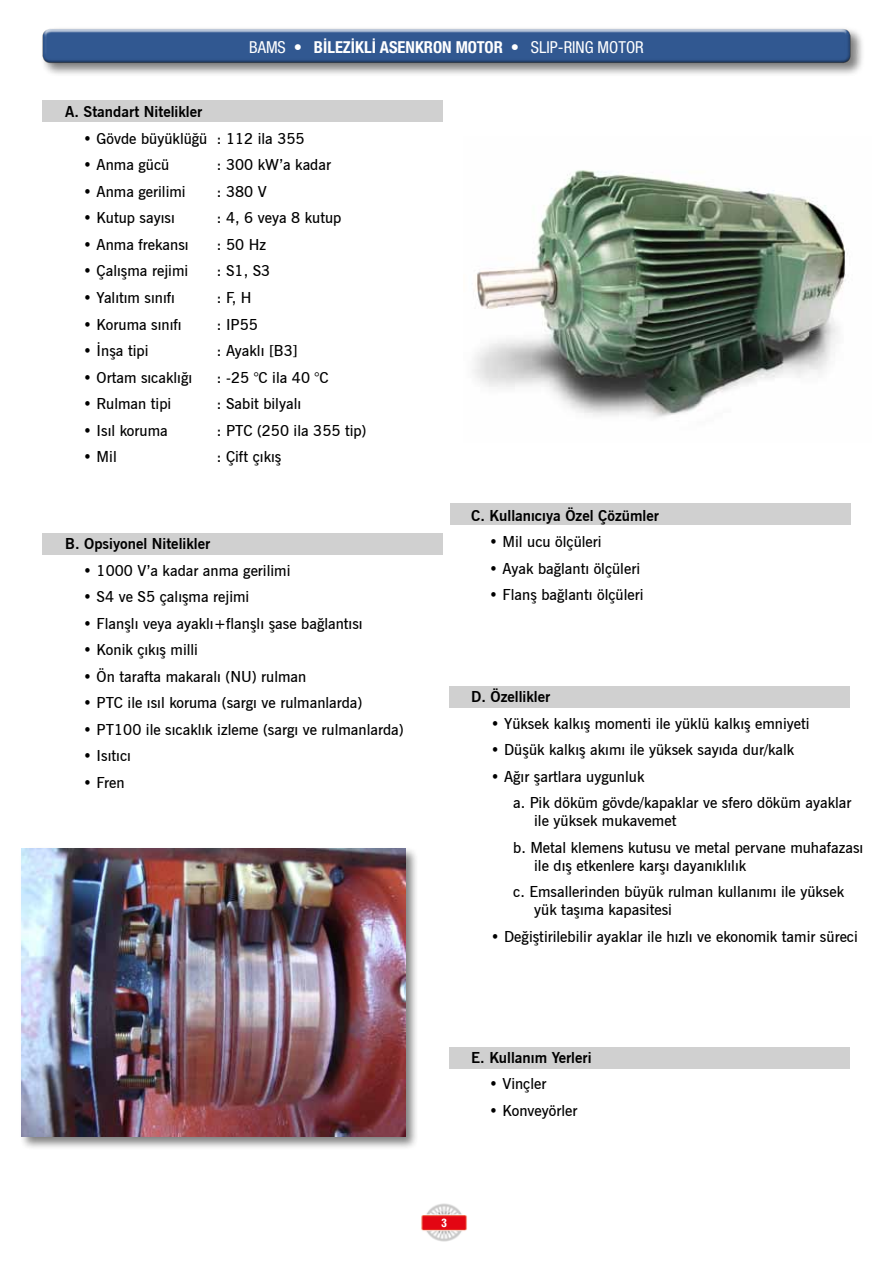
<style>
.page{position:relative;width:893px;height:1263px;background:#fff}
.page>*{position:absolute;margin:0;border:0;box-sizing:border-box;transform-origin:0 0}
.t1{font:700 condensed 16.5px "Helvetica Neue LT Pro";color:#fff}
.t2{font:600 15px/26.5px "News Gothic BT";color:#000}
.t3{font:700 15px "News Gothic BT";color:#000}
.t4{font:12px "Gothic 720 BT Bold B";color:#fff}
.s1{font-weight:400}
</style>
<div class="page">
<div style="left:450px;top:686px;width:400px;height:22px;background:#d0d0d0"></div>
<div style="left:450px;top:1047px;width:400px;height:21px;background:#d0d0d0"></div>
<div style="left:450px;top:504px;width:401px;height:21px;background:#d0d0d0"></div>
<div style="left:42px;top:533px;width:401px;height:22px;background:#d0d0d0"></div>
<img style="left:421px;top:1203px;width:46px;height:39px">
<div style="left:19px;top:846px;width:400px;height:304px;background:#000;opacity:.5"></div>
<img style="left:21px;top:848px;width:384px;height:288px">
<div style="left:40px;top:26px;width:825px;height:51px;background:#000;opacity:.5"></div>
<div style="left:42px;top:27px;width:810px;height:29px;background:#fff;opacity:.75"></div>
<div style="left:42px;top:30px;width:810px;height:34px;background:#000;opacity:.75"></div>
<div style="left:42px;top:100px;width:401px;height:22px;background:#d0d0d0"></div>
<img style="left:472px;top:170px;width:376px;height:248px">
<p class="t1" style="left:249px;top:37px;width:396px"><span class="s1">BAMS</span> • BİLEZİKLİ ASENKRON MOTOR • <span class="s1">SLIP-RING MOTOR</span></p>
<p class="t3" style="left:65px;top:103px;width:139px">A. Standart Nitelikler</p>
<p class="t2" style="left:83px;top:125px;width:223px">• Gövde büyüklüğü : 112 ila 355</p>
<p class="t2" style="left:83px;top:152px;width:88px">• Anma gücü</p>
<p class="t2" style="left:217px;top:152px;width:116px">: 300 kW’a kadar</p>
<p class="t2" style="left:83px;top:178px;width:104px">• Anma gerilimi</p>
<p class="t2" style="left:217px;top:178px;width:52px">: 380 V</p>
<p class="t2" style="left:83px;top:205px;width:93px">• Kutup sayısı</p>
<p class="t2" style="left:217px;top:205px;width:126px">: 4, 6 veya 8 kutup</p>
<p class="t2" style="left:83px;top:231px;width:107px">• Anma frekansı</p>
<p class="t2" style="left:217px;top:231px;width:51px">: 50 Hz</p>
<p class="t2" style="left:83px;top:258px;width:106px">• Çalışma rejimi</p>
<p class="t2" style="left:217px;top:258px;width:55px">: S1, S3</p>
<p class="t2" style="left:83px;top:284px;width:93px">• Yalıtım sınıfı</p>
<p class="t2" style="left:217px;top:284px;width:36px">: F, H</p>
<p class="t2" style="left:83px;top:311px;width:100px">• Koruma sınıfı</p>
<p class="t2" style="left:217px;top:311px;width:43px">: IP55</p>
<p class="t2" style="left:83px;top:337px;width:67px">• İnşa tipi</p>
<p class="t2" style="left:217px;top:337px;width:82px">: Ayaklı [B3]</p>
<p class="t2" style="left:83px;top:364px;width:110px">• Ortam sıcaklığı</p>
<p class="t2" style="left:217px;top:364px;width:113px">: -25 °C ila 40 °C</p>
<p class="t2" style="left:83px;top:390px;width:90px">• Rulman tipi</p>
<p class="t2" style="left:217px;top:390px;width:86px">: Sabit bilyalı</p>
<p class="t2" style="left:83px;top:417px;width:86px">• Isıl koruma</p>
<p class="t2" style="left:217px;top:417px;width:151px">: PTC (250 ila 355 tip)</p>
<p class="t2" style="left:83px;top:443px;width:35px">• Mil</p>
<p class="t2" style="left:217px;top:443px;width:66px">: Çift çıkış</p>
<p class="t3" style="left:65px;top:535px;width:147px">B. Opsiyonel Nitelikler</p>
<p class="t2" style="left:83px;top:557px;width:209px">• 1000 V’a kadar anma gerilimi</p>
<p class="t2" style="left:83px;top:583px;width:168px">• S4 ve S5 çalışma rejimi</p>
<p class="t2" style="left:83px;top:610px;width:281px">• Flanşlı veya ayaklı+flanşlı şase bağlantısı</p>
<p class="t2" style="left:83px;top:636px;width:116px">• Konik çıkış milli</p>
<p class="t2" style="left:83px;top:663px;width:225px">• Ön tarafta makaralı (NU) rulman</p>
<p class="t2" style="left:83px;top:689px;width:281px">• PTC ile ısıl koruma (sargı ve rulmanlarda)</p>
<p class="t2" style="left:83px;top:716px;width:322px">• PT100 ile sıcaklık izleme (sargı ve rulmanlarda)</p>
<p class="t2" style="left:83px;top:742px;width:49px">• Isıtıcı</p>
<p class="t2" style="left:83px;top:769px;width:43px">• Fren</p>
<p class="t3" style="left:471px;top:506px;width:189px">C. Kullanıcıya Özel Çözümler</p>
<p class="t2" style="left:489px;top:528px;width:114px">• Mil ucu ölçüleri</p>
<p class="t2" style="left:489px;top:555px;width:152px">• Ayak bağlantı ölçüleri</p>
<p class="t2" style="left:489px;top:581px;width:156px">• Flanş bağlantı ölçüleri</p>
<p class="t3" style="left:471px;top:688px;width:81px">D. Özellikler</p>
<p class="t2" style="left:491px;top:710px;width:320px">• Yüksek kalkış momenti ile yüklü kalkış emniyeti</p>
<p class="t2" style="left:491px;top:737px;width:305px">• Düşük kalkış akımı ile yüksek sayıda dur/kalk</p>
<p class="t2" style="left:513px;top:763px;width:340px;text-indent:-22px">• Ağır şartlara uygunluk<br>a. Pik döküm gövde/kapaklar ve sfero döküm ayaklar</p>
<p class="t2" style="left:513px;top:808px;width:352px;text-indent:21px">ile yüksek mukavemet<br>b. Metal klemens kutusu ve metal pervane muhafazası</p>
<p class="t2" style="left:513px;top:852px;width:333px;text-indent:21px">ile dış etkenlere karşı dayanıklılık<br>c. Emsallerinden büyük rulman kullanımı ile yüksek</p>
<p class="t2" style="left:534px;top:897px;width:139px">yük taşıma kapasitesi</p>
<p class="t2" style="left:491px;top:923px;width:369px">• Değiştirilebilir ayaklar ile hızlı ve ekonomik tamir süreci</p>
<p class="t3" style="left:471px;top:1048px;width:122px">E. Kullanım Yerleri</p>
<p class="t2" style="left:489px;top:1070px;width:59px">• Vinçler</p>
<p class="t2" style="left:489px;top:1097px;width:90px">• Konveyörler</p>
<p class="t4" style="left:441px;top:1215px;width:8px">3</p>
</div>
